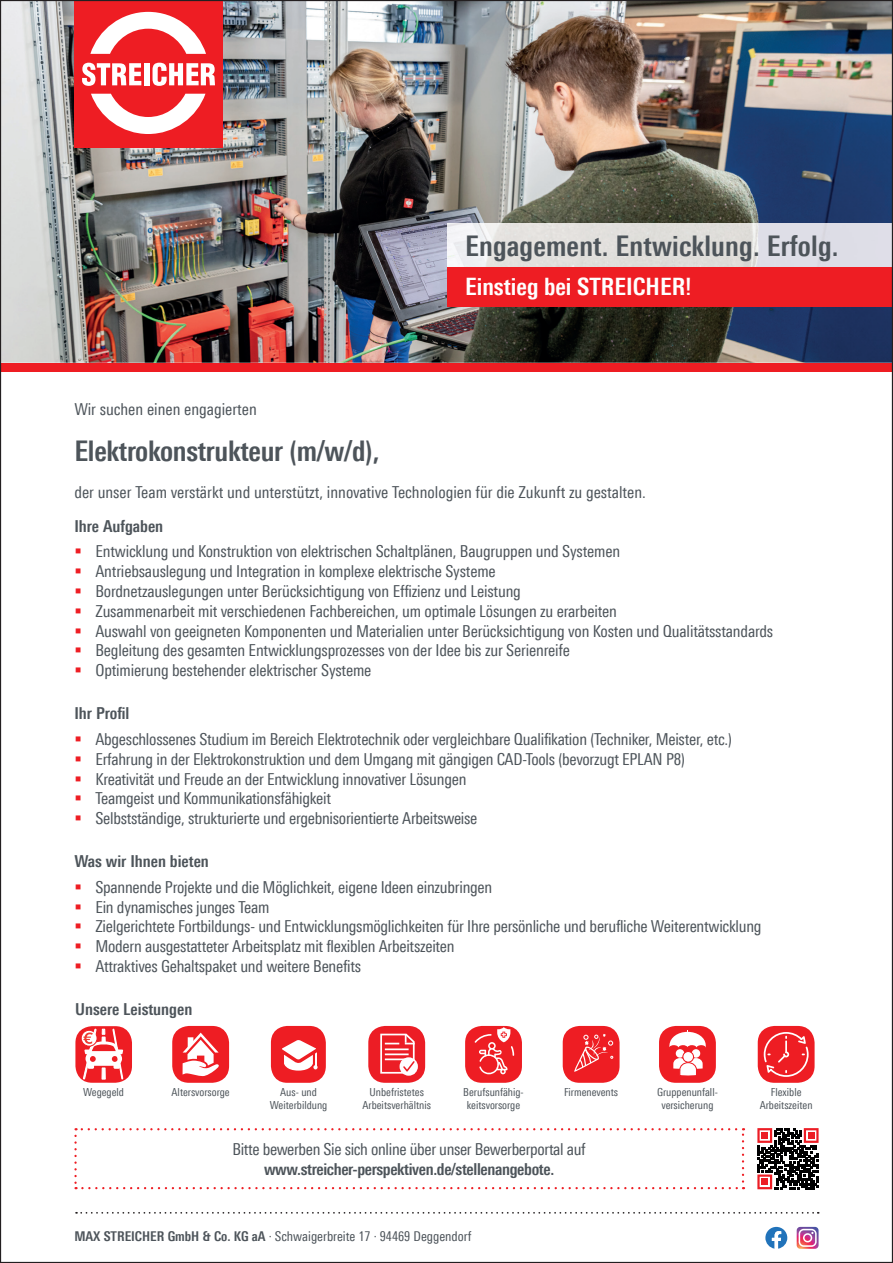
<style>
.page{position:relative;width:893px;height:1263px;background:#fff}
.page>*{position:absolute;margin:0;border:0;box-sizing:border-box;transform-origin:0 0}
.t1{font:700 condensed 28.5px "Univers Next Pro";letter-spacing:.005em;color:#4d545a}
.t2{font:700 condensed 24px "Univers Next Pro";color:#fff}
.t3{font:16.5px "Linotype Univers 420 Cn";letter-spacing:-.015em;color:#4d545a}
.t4{font:700 condensed 16.5px "Univers Next Pro";letter-spacing:-.01em;color:#4d545a}
.t5{font:13.5px "Linotype Univers 420 Cn";color:#4d545a}
.t6{font:11.1px/13.4px "Linotype Univers 420 Cn";color:#4d545a;text-align:center}
.s1{color:#ee1d23}
.s2{font-family:"Univers Next Pro";font-weight:700;font-stretch:condensed}
</style>
<div class="page">
<img style="left:2px;top:2px;width:889px;height:361px">
<div style="left:74px;top:0;width:149px;height:147px;background:#ee1d23"></div>
<svg style="left:90px;top:12px;width:116px;height:42px"></svg>
<svg style="left:91px;top:94px;width:114px;height:40px"></svg>
<svg style="left:82px;top:63px;width:59px;height:23px"></svg>
<div style="left:144px;top:63px;width:6px;height:22px;background:#fff"></div>
<svg style="left:152px;top:63px;width:63px;height:23px"></svg>
<div style="left:0;top:363px;width:893px;height:9px;background:#ee1d23"></div>
<div style="left:75px;top:1026px;width:57px;height:57px;background:#ee1d23;border-radius:17px"></div>
<svg style="left:82px;top:1026px;width:42px;height:57px"></svg>
<div style="left:172px;top:1026px;width:57px;height:57px;background:#ee1d23;border-radius:17px"></div>
<svg style="left:183px;top:1033px;width:36px;height:43px"></svg>
<div style="left:271px;top:1026px;width:55px;height:57px;background:#ee1d23;border-radius:17px"></div>
<svg style="left:282px;top:1040px;width:36px;height:30px"></svg>
<div style="left:368px;top:1026px;width:57px;height:57px;background:#ec1d25;border-radius:17px"></div>
<svg style="left:400px;top:1057px;width:18px;height:19px"></svg>
<svg style="left:380px;top:1033px;width:36px;height:41px"></svg>
<div style="left:465px;top:1026px;width:57px;height:57px;background:#ee1d23;border-radius:17px"></div>
<svg style="left:475px;top:1027px;width:39px;height:47px"></svg>
<div style="left:563px;top:1026px;width:57px;height:57px;background:#ee1d23;border-radius:17px"></div>
<svg style="left:574px;top:1034px;width:39px;height:38px"></svg>
<div style="left:659px;top:1026px;width:57px;height:57px;background:#ee1d23;border-radius:17px"></div>
<div style="left:692px;top:1049px;width:8px;height:9px;background:#fff;border-radius:50%"></div>
<div style="left:676px;top:1049px;width:8px;height:9px;background:#fff;border-radius:50%"></div>
<svg style="left:669px;top:1031px;width:37px;height:17px"></svg>
<svg style="left:673px;top:1058px;width:30px;height:18px"></svg>
<div style="left:682px;top:1051px;width:12px;height:12px;background:#fff;border:1px solid #ee1d23;border-radius:50%"></div>
<div style="left:758px;top:1026px;width:57px;height:57px;background:#ee1d23;border-radius:17px"></div>
<svg style="left:764px;top:1032px;width:45px;height:45px"></svg>
<svg style="left:76px;top:1212px;width:743px;height:2px"></svg>
<img style="left:448px;top:223px;width:443px;height:44px">
<div style="left:448px;top:267px;width:445px;height:39px;background:#ee1d23"></div>
<svg style="left:797px;top:1227px;width:22px;height:22px"></svg>
<svg style="left:765px;top:1227px;width:22px;height:22px"></svg>
<svg style="left:757px;top:1128px;width:62px;height:61px"></svg>
<svg style="left:74px;top:1128px;width:670px;height:61px"></svg>
<p class="t3" style="left:74px;top:400px;width:184px">Wir suchen einen engagierten</p>
<h1 class="t1" style="left:74px;top:434px;width:307px">Elektrokonstrukteur (m/w/d),</h1>
<h1 class="t1" style="left:465px;top:229px;width:375px">Engagement. Entwicklung. Erfolg.</h1>
<h2 class="t2" style="left:465px;top:272px;width:228px">Einstieg bei STREICHER!</h2>
<p class="t3" style="left:74px;top:482px;width:573px">der unser Team verstärkt und unterstützt, innovative Technologien für die Zukunft zu gestalten.</p>
<p class="t4" style="left:74px;top:516px;width:90px">Ihre Aufgaben</p>
<p class="t3" style="left:74px;top:542px;width:547px"><span class="s1">▪</span> Entwicklung und Konstruktion von elektrischen Schaltplänen, Baugruppen und Systemen</p>
<p class="t3" style="left:74px;top:562px;width:423px"><span class="s1">▪</span> Antriebsauslegung und Integration in komplexe elektrische Systeme</p>
<p class="t3" style="left:74px;top:581px;width:448px"><span class="s1">▪</span> Bordnetzauslegungen unter Berücksichtigung von Effizienz und Leistung</p>
<p class="t3" style="left:74px;top:601px;width:544px"><span class="s1">▪</span> Zusammenarbeit mit verschiedenen Fachbereichen, um optimale Lösungen zu erarbeiten</p>
<p class="t3" style="left:74px;top:621px;width:700px"><span class="s1">▪</span> Auswahl von geeigneten Komponenten und Materialien unter Berücksichtigung von Kosten und Qualitätsstandards</p>
<p class="t3" style="left:74px;top:641px;width:497px"><span class="s1">▪</span> Begleitung des gesamten Entwicklungsprozesses von der Idee bis zur Serienreife</p>
<p class="t3" style="left:74px;top:661px;width:299px"><span class="s1">▪</span> Optimierung bestehender elektrischer Systeme</p>
<p class="t4" style="left:74px;top:704px;width:56px">Ihr Profil</p>
<p class="t3" style="left:74px;top:729px;width:659px"><span class="s1">▪</span> Abgeschlossenes Studium im Bereich Elektrotechnik oder vergleichbare Qualifikation (Techniker, Meister, etc.)</p>
<p class="t3" style="left:74px;top:749px;width:612px"><span class="s1">▪</span> Erfahrung in der Elektrokonstruktion und dem Umgang mit gängigen CAD-Tools (bevorzugt EPLAN P8)</p>
<p class="t3" style="left:74px;top:769px;width:394px"><span class="s1">▪</span> Kreativität und Freude an der Entwicklung innovativer Lösungen</p>
<p class="t3" style="left:74px;top:789px;width:258px"><span class="s1">▪</span> Teamgeist und Kommunikationsfähigkeit</p>
<p class="t3" style="left:74px;top:809px;width:405px"><span class="s1">▪</span> Selbstständige, strukturierte und ergebnisorientierte Arbeitsweise</p>
<p class="t4" style="left:74px;top:852px;width:136px">Was wir Ihnen bieten</p>
<p class="t3" style="left:74px;top:877px;width:419px"><span class="s1">▪</span> Spannende Projekte und die Möglichkeit, eigene Ideen einzubringen</p>
<p class="t3" style="left:74px;top:897px;width:197px"><span class="s1">▪</span> Ein dynamisches junges Team</p>
<p class="t3" style="left:74px;top:917px;width:689px"><span class="s1">▪</span> Zielgerichtete Fortbildungs- und Entwicklungsmöglichkeiten für Ihre persönliche und berufliche Weiterentwicklung</p>
<p class="t3" style="left:74px;top:937px;width:382px"><span class="s1">▪</span> Modern ausgestatteter Arbeitsplatz mit flexiblen Arbeitszeiten</p>
<p class="t3" style="left:74px;top:957px;width:288px"><span class="s1">▪</span> Attraktives Gehaltspaket und weitere Benefits</p>
<p class="t4" style="left:75px;top:1000px;width:119px">Unsere Leistungen</p>
<p class="t6" style="left:83px;top:1085px;width:42px">Wegegeld</p>
<p class="t6" style="left:172px;top:1085px;width:60px">Altersvorsorge</p>
<p class="t6" style="left:270px;top:1085px;width:59px">Aus- und<br>Weiterbildung</p>
<p class="t6" style="left:362px;top:1085px;width:70px">Unbefristetes<br>Arbeitsverhältnis</p>
<p class="t6" style="left:463px;top:1085px;width:62px">Berufsunfähig&shy;keitsvorsorge</p>
<p class="t6" style="left:564px;top:1085px;width:56px">Firmenevents</p>
<p class="t6" style="left:657px;top:1085px;width:62px">Gruppenunfall&shy;versicherung</p>
<p class="t6" style="left:760px;top:1085px;width:54px">Flexible<br>Arbeitszeiten</p>
<p class="t3" style="left:232px;top:1139px;width:355px">Bitte bewerben Sie sich online über unser Bewerberportal auf</p>
<p class="t4" style="left:264px;top:1159px;width:292px">www.streicher-perspektiven.de/stellenangebote.</p>
<p class="t5" style="left:74px;top:1228px;width:399px"><span class="s2">MAX STREICHER GmbH &amp; Co. KG aA</span> · Schwaigerbreite 17 · 94469 Deggendorf</p>
</div>
